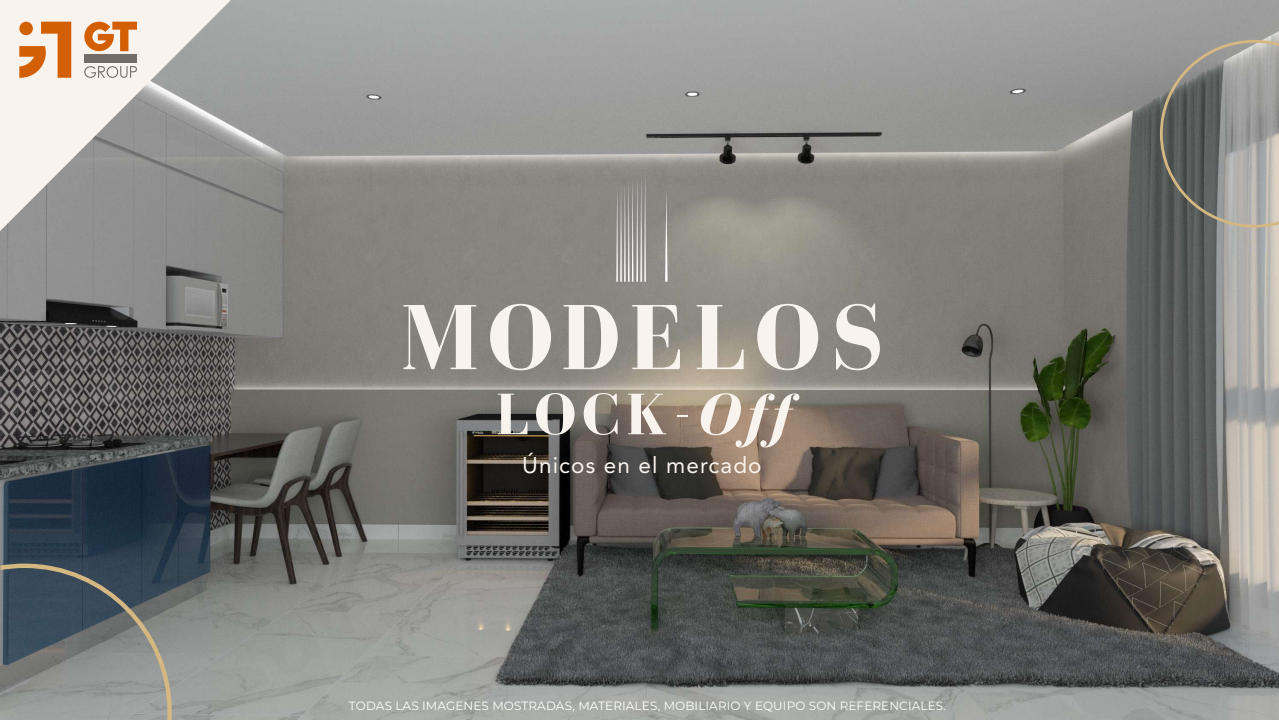
<style>
.page{position:relative;width:1279px;height:720px;background:#fff}
.page>*{position:absolute;margin:0;border:0;box-sizing:border-box;transform-origin:0 0}
.t1{font:700 95px "Bodoni FLF";letter-spacing:.09em;color:#f9f3ed}
.t2{font:700 60px "Bodoni FLF";color:#f9f3ed}
.t3{font:22.5px "Avenir LT Std";letter-spacing:.05em;color:#f9f3ed}
.t4{font:12px "Montserrat";letter-spacing:.01em;color:#fff}
.s1{font-style:italic}
</style>
<div class="page">
<img style="left:1px;top:0;width:1278px;height:719px">
<svg style="left:1160px;top:40px;width:119px;height:187px"></svg>
<svg style="left:0;top:563px;width:172px;height:157px"></svg>
<svg style="left:0;top:0;width:230px;height:231px"></svg>
<svg style="left:616px;top:172px;width:30px;height:110px"></svg>
<svg style="left:665px;top:190px;width:3px;height:92px"></svg>
<svg style="left:84px;top:22px;width:53px;height:29px"></svg>
<div style="left:84px;top:54px;width:53px;height:8px;background:#746d65"></div>
<svg style="left:19px;top:22px;width:52px;height:56px"></svg>
<svg style="left:84px;top:66px;width:53px;height:12px"></svg>
<h1 class="t1" style="left:400px;top:286px;width:485px">MODELOS</h1>
<h2 class="t2" style="left:495px;top:381px;width:294px">LOCK-<span class="s1">Off</span></h2>
<h3 class="t3" style="left:522px;top:452px;width:241px">Únicos en el mercado</h3>
<p class="t4" style="left:349px;top:697px;width:599px">TODAS LAS IMAGENES MOSTRADAS, MATERIALES, MOBILIARIO Y EQUIPO SON REFERENCIALES.</p>
</div>
